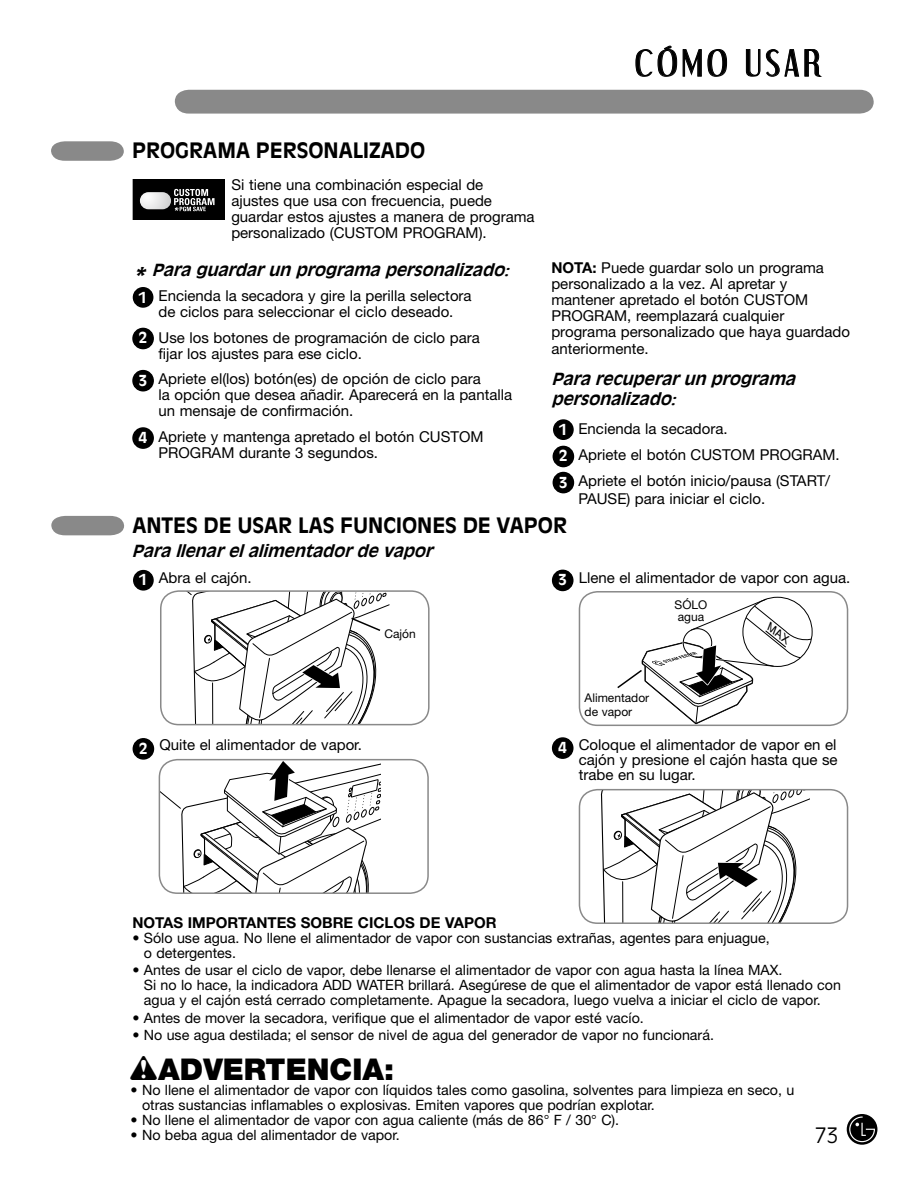
<style>
.page{position:relative;width:917px;height:1184px;background:#fff}
.page>*{position:absolute;margin:0;border:0;box-sizing:border-box;transform-origin:0 0}
.t1{font:36px "Dream Orphans";letter-spacing:.13em;color:#000}
.t2{font:900 30px "Helvetica Neue";color:#000}
.t3{font:700 21px "Antique Olive";color:#000}
.t4{font:300 21px "Antique Olive";color:#000}
.t5{font:italic 700 16.5px/19.5px "Antique Olive";color:#000}
.t6{font:15px/16.2px "Helvetica Neue";color:#000}
.t7{font:700 15px "Helvetica Neue";color:#000}
.t8{font:700 15px/26.2px "Antique Olive";color:#fff;text-align:justify}
.t9{font:14.25px/15px "Helvetica Neue";color:#000}
.t10{font:12px/12px "Helvetica Neue";color:#000}
.s1{font-size:27px}
.s2{font-weight:700}
</style>
<div class="page">
<div style="left:175px;top:90px;width:698px;height:24px;background:#898989"></div>
<svg style="left:846px;top:1114px;width:31px;height:30px"></svg>
<svg style="left:849px;top:1116px;width:25px;height:26px"></svg>
<svg style="left:635px;top:45px;width:92px;height:32px"></svg>
<svg style="left:745px;top:49px;width:77px;height:28px"></svg>
<svg style="left:51px;top:141px;width:73px;height:20px"></svg>
<div style="left:133px;top:288px;width:20px;height:19px;background:#000;border-radius:50%"></div>
<div style="left:133px;top:287px;width:20px;height:21px;border:2px solid #000;border-radius:50%"></div>
<div style="left:133px;top:328px;width:20px;height:20px;background:#000;border-radius:50%"></div>
<div style="left:132px;top:328px;width:22px;height:21px;border:2px solid #000;border-radius:50%"></div>
<div style="left:133px;top:371px;width:20px;height:20px;background:#000;border-radius:50%"></div>
<div style="left:132px;top:370px;width:22px;height:21px;border:2px solid #000;border-radius:50%"></div>
<div style="left:133px;top:428px;width:20px;height:20px;background:#000;border-radius:50%"></div>
<div style="left:132px;top:427px;width:22px;height:22px;border:2px solid #000;border-radius:50%"></div>
<div style="left:553px;top:420px;width:20px;height:19px;background:#000;border-radius:50%"></div>
<div style="left:553px;top:419px;width:20px;height:21px;border:2px solid #000;border-radius:50%"></div>
<div style="left:553px;top:446px;width:20px;height:20px;background:#000;border-radius:50%"></div>
<div style="left:552px;top:446px;width:22px;height:21px;border:2px solid #000;border-radius:50%"></div>
<div style="left:553px;top:472px;width:20px;height:20px;background:#000;border-radius:50%"></div>
<div style="left:552px;top:472px;width:22px;height:21px;border:2px solid #000;border-radius:50%"></div>
<svg style="left:133px;top:180px;width:91px;height:40px;background:#373737"></svg>
<div style="left:578px;top:591px;width:270px;height:135px;border:2px solid #898989;border-radius:18px"></div>
<svg style="left:51px;top:516px;width:73px;height:19px"></svg>
<div style="left:134px;top:570px;width:19px;height:20px;background:#000;border-radius:50%"></div>
<div style="left:133px;top:570px;width:21px;height:20px;border:2px solid #000;border-radius:50%"></div>
<div style="left:133px;top:739px;width:20px;height:20px;background:#000;border-radius:50%"></div>
<div style="left:132px;top:738px;width:22px;height:21px;border:2px solid #000;border-radius:50%"></div>
<div style="left:552px;top:570px;width:20px;height:20px;background:#000;border-radius:50%"></div>
<div style="left:552px;top:569px;width:21px;height:22px;border:2px solid #000;border-radius:50%"></div>
<div style="left:552px;top:738px;width:20px;height:20px;background:#000;border-radius:50%"></div>
<div style="left:552px;top:737px;width:21px;height:22px;border:2px solid #000;border-radius:50%"></div>
<div style="left:160px;top:590px;width:269px;height:135px;border:2px solid #898989;border-radius:18px"></div>
<svg style="left:159px;top:759px;width:222px;height:134px"></svg>
<div style="left:159px;top:759px;width:270px;height:135px;border:2px solid #898989;border-radius:18px"></div>
<svg style="left:581px;top:792px;width:228px;height:131px"></svg>
<div style="left:578px;top:789px;width:270px;height:135px;border:2px solid #898989;border-radius:18px"></div>
<svg style="left:171px;top:591px;width:218px;height:133px"></svg>
<svg style="left:615px;top:597px;width:197px;height:127px"></svg>
<h1 class="t1" style="left:635px;top:46px;width:187px">CÓMO USAR</h1>
<h3 class="t3" style="left:132px;top:137px;width:294px">PROGRAMA PERSONALIZADO</h3>
<p class="t6" style="left:231px;top:176px;width:305px">Si tiene una combinación especial de<br>ajustes que usa con frecuencia, puede guardar estos ajustes a manera de programa personalizado (CUSTOM PROGRAM).</p>
<p class="t5" style="left:131px;top:260px;width:384px"><span class="s1">*</span> Paraguardarun programapersonalizado:</p>
<p class="t6" style="left:158px;top:287px;width:314px">Encienda la secadora y gire la perilla selectora de ciclos para seleccionar el ciclo deseado.</p>
<p class="t6" style="left:158px;top:329px;width:323px">Use los botones de programación de ciclo para fijar los ajustes para ese ciclo.</p>
<p class="t6" style="left:158px;top:370px;width:355px">Apriete el(los) botón(es) de opción de ciclo para<br>la opción que desea añadir. Aparecerá en la pantalla un mensaje de confirmación.</p>
<p class="t6" style="left:158px;top:428px;width:326px">Apriete y mantenga apretado el botón CUSTOM<br>PROGRAM durante 3 segundos.</p>
<p class="t8" style="left:139px;top:284px;width:10px">1</p>
<p class="t8" style="left:139px;top:325px;width:10px">2</p>
<p class="t8" style="left:139px;top:367px;width:10px">3</p>
<p class="t8" style="left:139px;top:424px;width:10px">4</p>
<p class="t6" style="left:551px;top:259px;width:300px"><span class="s2">NOTA:</span> Puede guardar solo un programa personalizado a la vez. Al apretar y mantener apretado el botón CUSTOM PROGRAM, reemplazará cualquier programa personalizado que haya guardado anteriormente.</p>
<p class="t5" style="left:551px;top:369px;width:250px">Pararecuperarun programa personalizado:</p>
<p class="t6" style="left:578px;top:415px;width:263px;line-height:26.2px">Encienda la secadora.<br>Apriete el botón CUSTOM PROGRAM.<br>Apriete el botón inicio/pausa (START/</p>
<p class="t6" style="left:578px;top:490px;width:188px">PAUSE) para iniciar el ciclo.</p>
<p class="t8" style="left:559px;top:416px;width:10px">1<br>2<br>3</p>
<h3 class="t3" style="left:132px;top:512px;width:436px">ANTES DE USAR LAS FUNCIONES DE VAPOR</h3>
<p class="t5" style="left:132px;top:541px;width:307px">Parallenarelalimentadordevapor</p>
<p class="t6" style="left:159px;top:569px;width:94px">Abra el cajón.</p>
<p class="t8" style="left:139px;top:567px;width:10px">1</p>
<p class="t10" style="left:384px;top:627px;width:33px">Cajón</p>
<p class="t8" style="left:558px;top:567px;width:10px">3</p>
<p class="t6" style="left:578px;top:569px;width:273px">Llene el alimentador de vapor con agua.</p>
<p class="t10" style="left:674px;top:598px;width:34px">SÓLO agua</p>
<p class="t8" style="left:139px;top:735px;width:10px">2</p>
<p class="t6" style="left:159px;top:736px;width:204px">Quite el alimentador de vapor.</p>
<p class="t8" style="left:558px;top:734px;width:10px">4</p>
<p class="t10" style="left:584px;top:691px;width:66px;line-height:13.5px">Alimentador de vapor</p>
<p class="t6" style="left:578px;top:737px;width:260px;line-height:15px;text-align:justify">Coloque el alimentador de vapor en el cajón y presione el cajón hasta que se trabe en su lugar.</p>
<p class="t7" style="left:132px;top:913px;width:365px">NOTAS IMPORTANTES SOBRE CICLOS DE VAPOR</p>
<p class="t9" style="left:144px;top:930px;width:627px;text-indent:-11px">• Sólo use agua. No llene el alimentador de vapor con sustancias extrañas, agentes para enjuague, o detergentes.</p>
<p class="t9" style="left:144px;top:962px;width:698px;text-indent:-11px">• Antes de usar el ciclo de vapor, debe llenarse el alimentador de vapor con agua hasta la línea MAX.<br>Si no lo hace, la indicadora ADD WATER brillará. Asegúrese de que el alimentador de vapor está llenado con agua y el cajón está cerrado completamente. Apague la secadora, luego vuelva a iniciar el ciclo de vapor.</p>
<p class="t9" style="left:132px;top:1009px;width:513px">• Antes de mover la secadora, verifique que el alimentador de vapor esté vacío.</p>
<p class="t9" style="left:132px;top:1027px;width:583px">• No use agua destilada; el sensor de nivel de agua del generador de vapor no funcionará.</p>
<h2 class="t2" style="left:158px;top:1051px;width:237px">ADVERTENCIA:</h2>
<p class="t9" style="left:142px;top:1082px;width:653px;text-indent:-11px">• No llene el alimentador de vapor con líquidos tales como gasolina, solventes para limpieza en seco, u otras sustancias inflamables o explosivas. Emiten vapores que podrían explotar.</p>
<p class="t9" style="left:130px;top:1112px;width:490px">• No llene el alimentador de vapor con agua caliente (más de 86° F / 30° C).</p>
<p class="t9" style="left:130px;top:1127px;width:271px">• No beba agua del alimentador de vapor.</p>
<h3 class="t4" style="left:815px;top:1123px;width:25px">73</h3>
</div>
